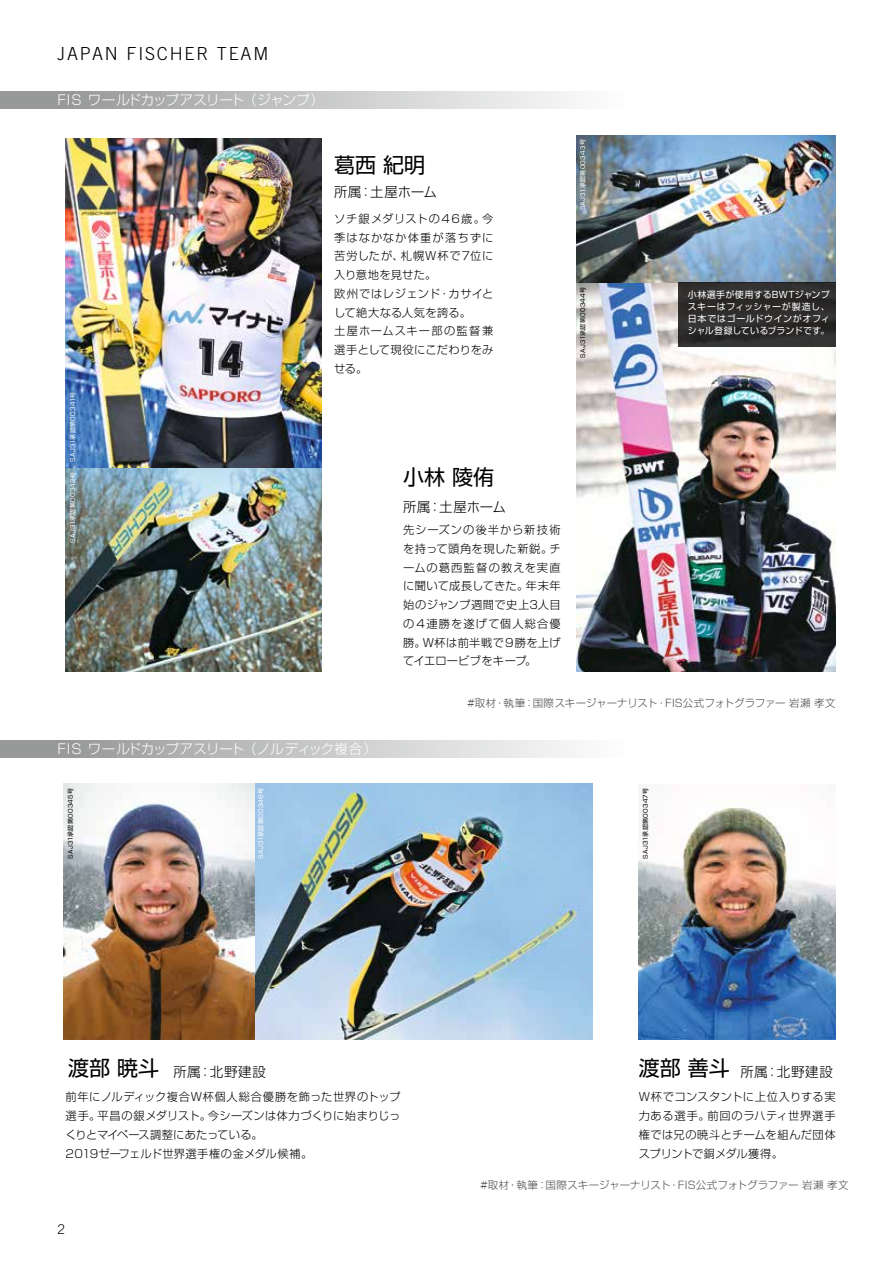
<style>
.page{position:relative;width:893px;height:1263px;background:#fff}
.page>*{position:absolute;margin:0;border:0;box-sizing:border-box;transform-origin:0 0}
.t1{font:21px "Shin Go Pro";color:#000}
.t2{font:300 18px "Trade Gothic LT Pro";letter-spacing:.1em;color:#000}
.t3{font:300 13.5px "Shin Go Pro";letter-spacing:-.015em;color:#fff}
.t4{font:300 13.5px "Shin Go Pro";letter-spacing:.01em;color:#000}
.t5{font:300 13.5px "Trade Gothic LT Pro";color:#000}
.t6{font:300 11.25px/18.8px "Shin Go Pro";letter-spacing:.035em;color:#000;text-align:justify}
.t7{font:300 11.25px/18.8px "Shin Go Pro";letter-spacing:.06em;color:#000}
.t8{font:300 10.5px "Shin Go Pro";color:#4e4e4d}
.t9{font:9px/12px "Shin Go Pro";letter-spacing:.045em;color:#fff;text-align:justify}
.t10{font:6px "Shin Go Pro";letter-spacing:.035em;color:#fff}
.t11{font:6px "Shin Go Pro";letter-spacing:.035em;color:#000}
</style>
<div class="page">
<div style="left:0;top:91px;width:630px;height:17px;background:linear-gradient(to right,#8f9090,#fff)"></div>
<div style="left:0;top:740px;width:630px;height:17px;background:linear-gradient(to right,#8f9090,#fff)"></div>
<img style="left:576px;top:282px;width:260px;height:390px">
<img style="left:66px;top:138px;width:256px;height:534px">
<img style="left:576px;top:135px;width:260px;height:147px">
<img style="left:254px;top:784px;width:339px;height:255px">
<img style="left:64px;top:784px;width:190px;height:255px">
<img style="left:639px;top:807px;width:197px;height:232px">
<div style="left:678px;top:282px;width:158px;height:65px;background:#2f2d2c"></div>
<h2 class="t2" style="left:57px;top:43px;width:212px">JAPAN FISCHER TEAM</h2>
<p class="t3" style="left:57px;top:89px;width:268px">FIS ワールドカップアスリート （ジャンプ）</p>
<p class="t10" style="left:68px;top:462px;width:71px;rotate:-90deg">SAJ31承認第00341号</p>
<p class="t10" style="left:68px;top:543px;width:72px;rotate:-90deg">SAJ31承認第00342号</p>
<h1 class="t1" style="left:334px;top:148px;width:92px">葛西 紀明</h1>
<p class="t7" style="left:334px;top:208px;width:161px">ソチ銀メダリストの46歳。今季はなかなか体重が落ちずに苦労したが、札幌W杯で7位に入り意地を見せた。<br>欧州ではレジェンド・カサイとして絶大なる人気を誇る。<br>土屋ホームスキー部の監督兼選手として現役にこだわりをみせる。</p>
<p class="t4" style="left:334px;top:181px;width:104px">所属：土屋ホーム</p>
<p class="t10" style="left:578px;top:210px;width:72px;rotate:-90deg">SAJ31承認第00343号</p>
<p class="t11" style="left:578px;top:358px;width:72px;rotate:-90deg">SAJ31承認第00344号</p>
<h1 class="t1" style="left:403px;top:460px;width:92px">小林 陵侑</h1>
<p class="t6" style="left:403px;top:519px;width:159px">先シーズンの後半から新技術を持って頭角を現した新鋭。チームの葛西監督の教えを実直に聞いて成長してきた。年末年始のジャンプ週間で史上3人目の４連勝を遂げて個人総合優勝。W杯は前半戦で９勝を上げてイエロービブをキープ。</p>
<p class="t4" style="left:403px;top:495px;width:104px">所属：土屋ホーム</p>
<p class="t9" style="left:688px;top:287px;width:144px">小林選手が使用するBWTジャンプスキーはフィッシャーが製造し、日本ではゴールドウインがオフィシャル登録しているブランドです。</p>
<p class="t8" style="left:467px;top:695px;width:370px">#取材・執筆：国際スキージャーナリスト・FIS公式フォトグラファー 岩瀬 孝文</p>
<p class="t3" style="left:57px;top:738px;width:321px">FIS ワールドカップアスリート （ノルディック複合）</p>
<p class="t11" style="left:66px;top:859px;width:72px;rotate:-90deg">SAJ31承認第00345号</p>
<p class="t10" style="left:256px;top:859px;width:72px;rotate:-90deg">SAJ31承認第00346号</p>
<p class="t11" style="left:640px;top:859px;width:72px;rotate:-90deg">SAJ31承認第00347号</p>
<h1 class="t1" style="left:639px;top:1050px;width:92px">渡部 善斗</h1>
<p class="t6" style="left:639px;top:1086px;width:198px">W杯でコンスタントに上位入りする実力ある選手。前回のラハティ世界選手権では兄の暁斗とチームを組んだ団体スプリントで銅メダル獲得。</p>
<h1 class="t1" style="left:68px;top:1050px;width:92px">渡部暁斗</h1>
<p class="t6" style="left:66px;top:1086px;width:336px;text-align:left">前年にノルディック複合W杯個人総合優勝を飾った世界のトップ選手。平昌の銀メダリスト。今シーズンは体力づくりに始まりじっくりとマイペース調整にあたっている。<br>2019ゼーフェルド世界選手権の金メダル候補。</p>
<p class="t4" style="left:173px;top:1061px;width:94px">所属：北野建設</p>
<p class="t4" style="left:740px;top:1061px;width:94px">所属：北野建設</p>
<p class="t5" style="left:57px;top:1222px;width:9px">2</p>
<p class="t8" style="left:480px;top:1176px;width:370px">#取材・執筆：国際スキージャーナリスト・FIS公式フォトグラファー 岩瀬 孝文</p>
</div>
